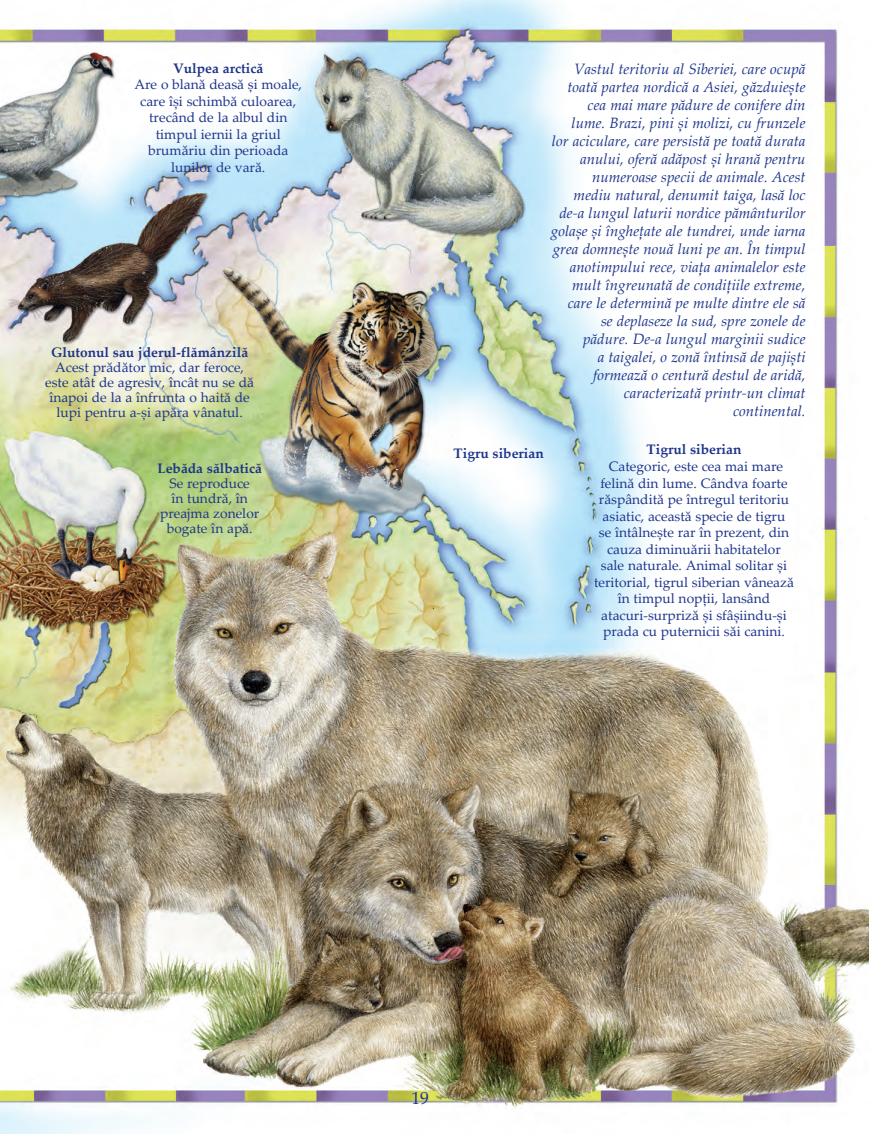
<style>
.page{position:relative;width:869px;height:1134px;background:#fff}
.page>*{position:absolute;margin:0;border:0;box-sizing:border-box;transform-origin:0 0}
.Normale{font:17.5px "Palatino Linotype";color:#1e358b}
.Normale-2{font:italic 15px/18px "Palatino Linotype";color:#1e358b;text-align:right}
.Normale-3{font:13.75px/16.5px "Palatino Linotype";color:#1e358b;text-align:center}
.Normale-4{font:700 13.75px "Palatino Linotype";color:#1e358b}
</style>
<div class="page">
<img style="left:0;top:0;width:868px;height:1134px">
<p class="Normale-4" style="left:173px;top:58px;width:92px">Vulpea arctică</p>
<p class="Normale-3" style="left:134px;top:76px;width:169px">Are o blană deasă și moale, care își schimbă culoarea, trecând de la albul din timpul iernii la griul brumăriu din perioada lunilor de vară.</p>
<p class="Normale-4" style="left:51px;top:343px;width:198px">Glutonul sau jderul-flămânzilă</p>
<p class="Normale-3" style="left:45px;top:360px;width:210px;line-height:15px">Acest prădător mic, dar feroce, este atât de agresiv, încât nu se dă înapoi de la a înfrunta o haită de lupi pentru a-și apăra vânatul.</p>
<p class="Normale-4" style="left:157px;top:458px;width:106px">Lebăda sălbatică</p>
<p class="Normale-3" style="left:160px;top:475px;width:101px;line-height:15px">Se reproduce<br>în tundră, în preajma zonelor bogate în apă.</p>
<p class="Normale-2" style="left:550px;top:59px;width:256px">Vastul teritoriu al Siberiei, care ocupă toată partea nordică a Asiei, găzduiește cea mai mare pădure de conifere din lume. Brazi, pini și molizi, cu frunzele<br>lor aciculare, care persistă pe toată durata anului, oferă adăpost și hrană pentru numeroase specii de animale. Acest mediu natural, denumit taiga, lasă loc de-a lungul laturii nordice pământurilor golașe și înghețate ale tundrei, unde iarna grea domnește nouă luni pe an. În timpul anotimpului rece, viața animalelor este mult îngreunată de condițiile extreme, care le determină pe multe dintre ele să<br>se deplaseze la sud, spre zonele de<br>pădure. De-a lungul marginii sudice<br>a taigalei, o zonă întinsă de pajiști formează o centură destul de aridă, caracterizată printr-un climat continental.</p>
<p class="Normale-4" style="left:453px;top:444px;width:92px">Tigru siberian</p>
<p class="Normale-4" style="left:646px;top:440px;width:96px">Tigrul siberian</p>
<p class="Normale-3" style="left:594px;top:457px;width:201px">Categoric, este cea mai mare felină din lume. Cândva foarte răspândită pe întregul teritoriu asiatic, această specie de tigru<br>se întâlnește rar în prezent, din cauza diminuării habitatelor sale naturale. Animal solitar și teritorial, tigrul siberian vânează în timpul nopții, lansând atacuri-surpriză și sfâșiindu-și prada cu puternicii săi canini.</p>
<p class="Normale" style="left:411px;top:1086px;width:19px">19</p>
</div>
